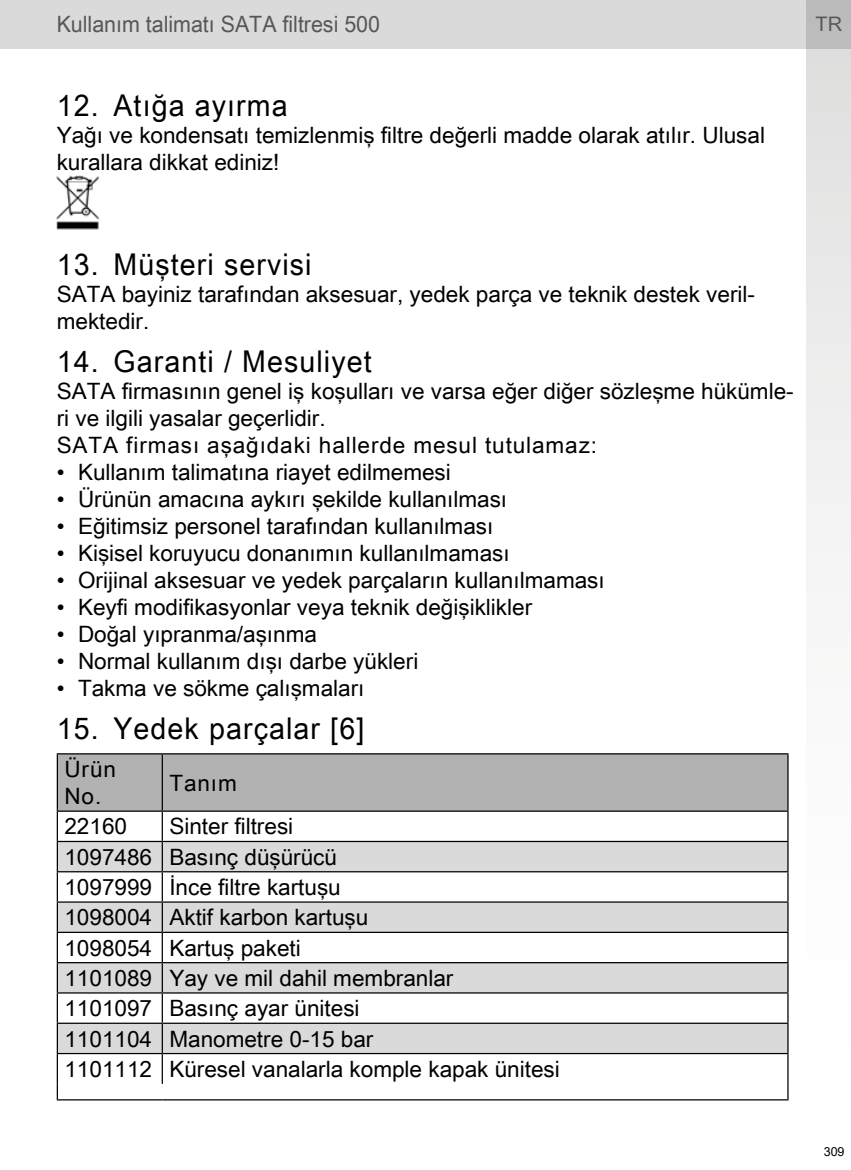
<style>
.page{position:relative;width:851px;height:1170px;background:#fff}
.page>*{position:absolute;margin:0;border:0;box-sizing:border-box;transform-origin:0 0}
.t1{font:30px "Arial Unicode MS";letter-spacing:.04em;color:#000;scale:.95 1}
.t2{font:22.5px/30.2px "Arial Unicode MS";color:#000}
.t3{font:22.5px "Arial Unicode MS";color:#575756;scale:.95 1}
.t4{font:20px "Arial Unicode MS";color:#575756}
.t5{font:12.5px "Arial";color:#000}
</style>
<div class="page">
<div style="left:0;top:0;width:850px;height:49px;background:#dadada"></div>
<svg style="left:806px;top:0;width:44px;height:555px"></svg>
<img style="left:57px;top:175px;width:42px;height:55px">
<div style="left:58px;top:754px;width:729px;height:56px;background:#b3b2b2"></div>
<svg style="left:58px;top:811px;width:729px;height:273px"></svg>
<svg style="left:58px;top:842px;width:729px;height:210px;fill:#dadada"></svg>
<hr style="left:57px;top:840px;width:105px;height:2px;background:#000">
<hr style="left:162px;top:840px;width:626px;height:2px;background:#000">
<hr style="left:57px;top:871px;width:105px;height:1px;background:#000">
<hr style="left:162px;top:871px;width:626px;height:1px;background:#000">
<hr style="left:57px;top:901px;width:105px;height:1px;background:#000">
<hr style="left:162px;top:901px;width:626px;height:1px;background:#000">
<hr style="left:57px;top:931px;width:105px;height:1px;background:#000">
<hr style="left:162px;top:931px;width:626px;height:1px;background:#000">
<hr style="left:57px;top:961px;width:105px;height:2px;background:#000">
<hr style="left:162px;top:961px;width:626px;height:2px;background:#000">
<hr style="left:57px;top:1022px;width:105px;height:1px;background:#000">
<hr style="left:162px;top:1022px;width:626px;height:1px;background:#000">
<hr style="left:57px;top:1052px;width:105px;height:2px;background:#000">
<hr style="left:162px;top:1052px;width:626px;height:2px;background:#000">
<hr style="left:57px;top:753px;width:105px;height:1px;background:#000">
<hr style="left:57px;top:754px;width:1px;height:56px;background:#000">
<hr style="left:162px;top:753px;width:626px;height:1px;background:#000">
<hr style="left:162px;top:754px;width:1px;height:56px;background:#000">
<hr style="left:787px;top:754px;width:1px;height:56px;background:#000">
<hr style="left:57px;top:810px;width:105px;height:1px;background:#000">
<hr style="left:162px;top:810px;width:626px;height:1px;background:#000">
<hr style="left:57px;top:992px;width:105px;height:1px;background:#000">
<hr style="left:162px;top:992px;width:626px;height:1px;background:#000">
<svg style="left:162px;top:811px;width:1px;height:272px"></svg>
<svg style="left:57px;top:811px;width:1px;height:288px"></svg>
<svg style="left:787px;top:811px;width:1px;height:288px"></svg>
<hr style="left:57px;top:1099px;width:105px;height:1px;background:#000">
<hr style="left:162px;top:1099px;width:626px;height:1px;background:#000">
<p class="t3" style="left:57px;top:8px;width:342px">Kullanım talimatı SATA filtresi 500</p>
<p class="t4" style="left:815px;top:10px;width:28px">TR</p>
<h1 class="t1" style="left:57px;top:84px;width:244px">12. Atığa ayırma</h1>
<p class="t2" style="left:57px;top:121px;width:709px;line-height:27px">Yağı ve kondensatı temizlenmiş filtre değerli madde olarak atılır. Ulusal kurallara dikkat ediniz!</p>
<h1 class="t1" style="left:57px;top:242px;width:270px">13. Müşteri servisi</h1>
<p class="t2" style="left:57px;top:280px;width:699px;line-height:27px">SATA bayiniz tarafından aksesuar, yedek parça ve teknik destek veril&shy;mektedir.</p>
<h1 class="t1" style="left:57px;top:339px;width:333px">14. Garanti / Mesuliyet</h1>
<p class="t2" style="left:57px;top:377px;width:738px;line-height:27px">SATA firmasının genel iş koşulları ve varsa eğer diğer sözleşme hükümle&shy;ri ve ilgili yasalar geçerlidir.<br>SATA firması aşağıdaki hallerde mesul tutulamaz:</p>
<p class="t2" style="left:57px;top:456px;width:395px">• Kullanım talimatına riayet edilmemesi</p>
<p class="t2" style="left:57px;top:483px;width:452px">• Ürünün amacına aykırı şekilde kullanılması</p>
<p class="t2" style="left:57px;top:510px;width:438px">• Eğitimsiz personel tarafından kullanılması</p>
<p class="t2" style="left:57px;top:537px;width:454px">• Kişisel koruyucu donanımın kullanılmaması</p>
<p class="t2" style="left:57px;top:564px;width:549px">• Orijinal aksesuar ve yedek parçaların kullanılmaması</p>
<p class="t2" style="left:57px;top:591px;width:477px">• Keyfi modifikasyonlar veya teknik değişiklikler</p>
<p class="t2" style="left:57px;top:618px;width:262px">• Doğal yıpranma/aşınma</p>
<p class="t2" style="left:57px;top:645px;width:363px">• Normal kullanım dışı darbe yükleri</p>
<p class="t2" style="left:57px;top:672px;width:309px">• Takma ve sökme çalışmaları</p>
<h1 class="t1" style="left:57px;top:706px;width:325px">15. Yedek parçalar [6]</h1>
<p class="t2" style="left:64px;top:755px;width:53px;line-height:27px">Ürün<br>No.</p>
<p class="t2" style="left:169px;top:767px;width:69px">Tanım</p>
<p class="t2" style="left:64px;top:810px;width:497px;text-indent:105px">Sinter filtresi<br>1097486 Basınç düşürücü<br>1097999 İnce filtre kartuşu<br>1098004 Aktif karbon kartuşu<br>1098054 Kartuş paketi<br>1101089 Yay ve mil dahil membranlar<br>1101097 Basınç ayar ünitesi<br>1101104 Manometre 0-15 bar<br>1101112 Küresel vanalarla komple kapak ünitesi</p>
<p class="t2" style="left:64px;top:810px;width:64px">22160</p>
<p class="t5" style="left:823px;top:1143px;width:22px">309</p>
</div>
